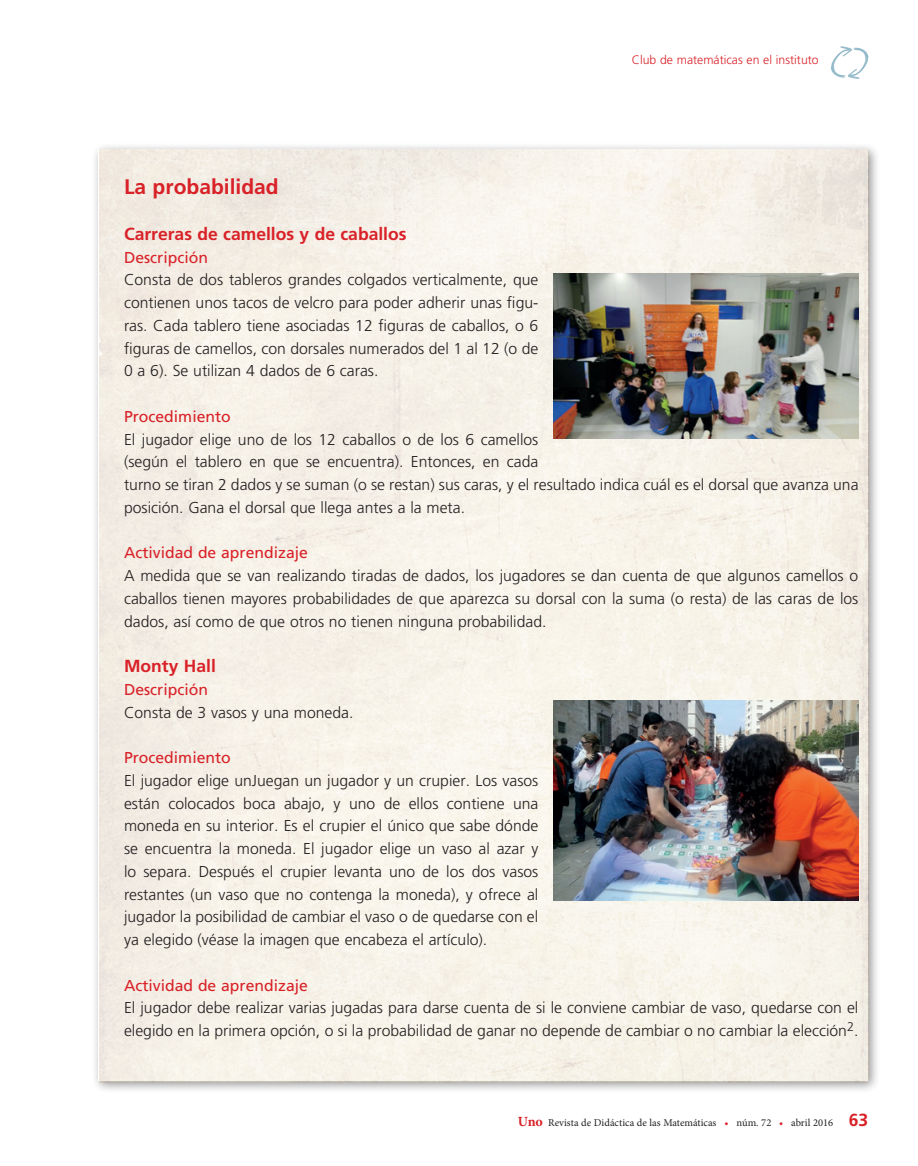
<style>
.page{position:relative;width:918px;height:1166px;background:#fff}
.page>*{position:absolute;margin:0;border:0;box-sizing:border-box;transform-origin:0 0}
.t1{font:700 21px "Frutiger LT Std";color:#d92128}
.t2{font:700 17.5px "Frutiger LT Std";color:#d92128}
.t3{font:300 15.75px/22.8px "Frutiger LT Std";color:#231f20;text-align:justify}
.t4{font:15.75px "Frutiger LT Std";color:#d92128}
.t5{font:300 12.25px "Frutiger LT Std";color:#d92128}
.t6{font:10.5px "Minion Pro";color:#231f20}
.s1{font-weight:700;font-size:14px;color:#d92128}
.s2{color:#d92128}
.s3{font-family:"Frutiger LT Std";font-weight:700;font-size:17.5px;color:#d92128}
</style>
<div class="page">
<svg style="left:831px;top:46px;width:38px;height:33px"></svg>
<div style="left:91px;top:142px;width:789px;height:951px;background:#231f20;opacity:.5"></div>
<img style="left:99px;top:150px;width:769px;height:932px">
<img style="left:553px;top:274px;width:305px;height:165px">
<img style="left:553px;top:701px;width:305px;height:199px">
<p class="t5" style="left:632px;top:53px;width:188px">Club de matemáticas en el instituto</p>
<h1 class="t1" style="left:124px;top:175px;width:156px">La probabilidad</h1>
<p class="t2" style="left:124px;top:223px;width:284px">Carreras de camellos y de caballos</p>
<p class="t4" style="left:124px;top:248px;width:85px">Descripción</p>
<p class="t3" style="left:124px;top:269px;width:416px">Consta de dos tableros grandes colgados verticalmente, que contienen unos tacos de velcro para poder adherir unas figu&shy;ras. Cada tablero tiene asociadas 12 figuras de caballos, o 6 figuras de camellos, con dorsales numerados del 1 al 12 (o de 0 a 6). Se utilizan 4 dados de 6 caras.</p>
<p class="t4" style="left:124px;top:407px;width:108px">Procedimiento</p>
<p class="t3" style="left:124px;top:428px;width:736px;text-align:left">El jugador elige uno de los 12 caballos o de los 6 camellos<br>(según el tablero en que se encuentra). Entonces, en cada<br>turno se tiran 2 dados y se suman (o se restan) sus caras, y el resultado indica cuál es el dorsal que avanza una posición. Gana el dorsal que llega antes a la meta.</p>
<p class="t4" style="left:124px;top:544px;width:185px">Actividad de aprendizaje</p>
<p class="t3" style="left:124px;top:564px;width:736px">A medida que se van realizando tiradas de dados, los jugadores se dan cuenta de que algunos camellos o caballos tienen mayores probabilidades de que aparezca su dorsal con la suma (o resta) de las caras de los dados, así como de que otros no tienen ninguna probabilidad.</p>
<p class="t2" style="left:124px;top:656px;width:93px">Monty Hall</p>
<p class="t4" style="left:124px;top:680px;width:85px">Descripción</p>
<p class="t3" style="left:124px;top:701px;width:231px">Consta de 3 vasos y una moneda.</p>
<p class="t4" style="left:124px;top:748px;width:108px">Procedimiento</p>
<p class="t3" style="left:124px;top:769px;width:416px">El jugador elige unJuegan un jugador y un crupier. Los vasos están colocados boca abajo, y uno de ellos contiene una moneda en su interior. Es el crupier el único que sabe dónde se encuentra la moneda. El jugador elige un vaso al azar y lo separa. Después el crupier levanta uno de los dos vasos restantes (un vaso que no contenga la moneda), y ofrece al jugador la posibilidad de cambiar el vaso o de quedarse con el ya elegido (véase la imagen que encabeza el artículo).</p>
<p class="t4" style="left:124px;top:976px;width:185px">Actividad de aprendizaje</p>
<p class="t3" style="left:124px;top:997px;width:736px">El jugador debe realizar varias jugadas para darse cuenta de si le conviene cambiar de vaso, quedarse con el elegido en la primera opción, o si la probabilidad de ganar no depende de cambiar o no cambiar la elección<sup>2</sup>.</p>
<p class="t6" style="left:518px;top:1116px;width:352px"><span class="s1">Uno</span> Revista de Didáctica de las Matemáticas <span class="s2">•</span> núm. 72 <span class="s2">•</span> abril 2016 <span class="s3">63</span></p>
</div>
